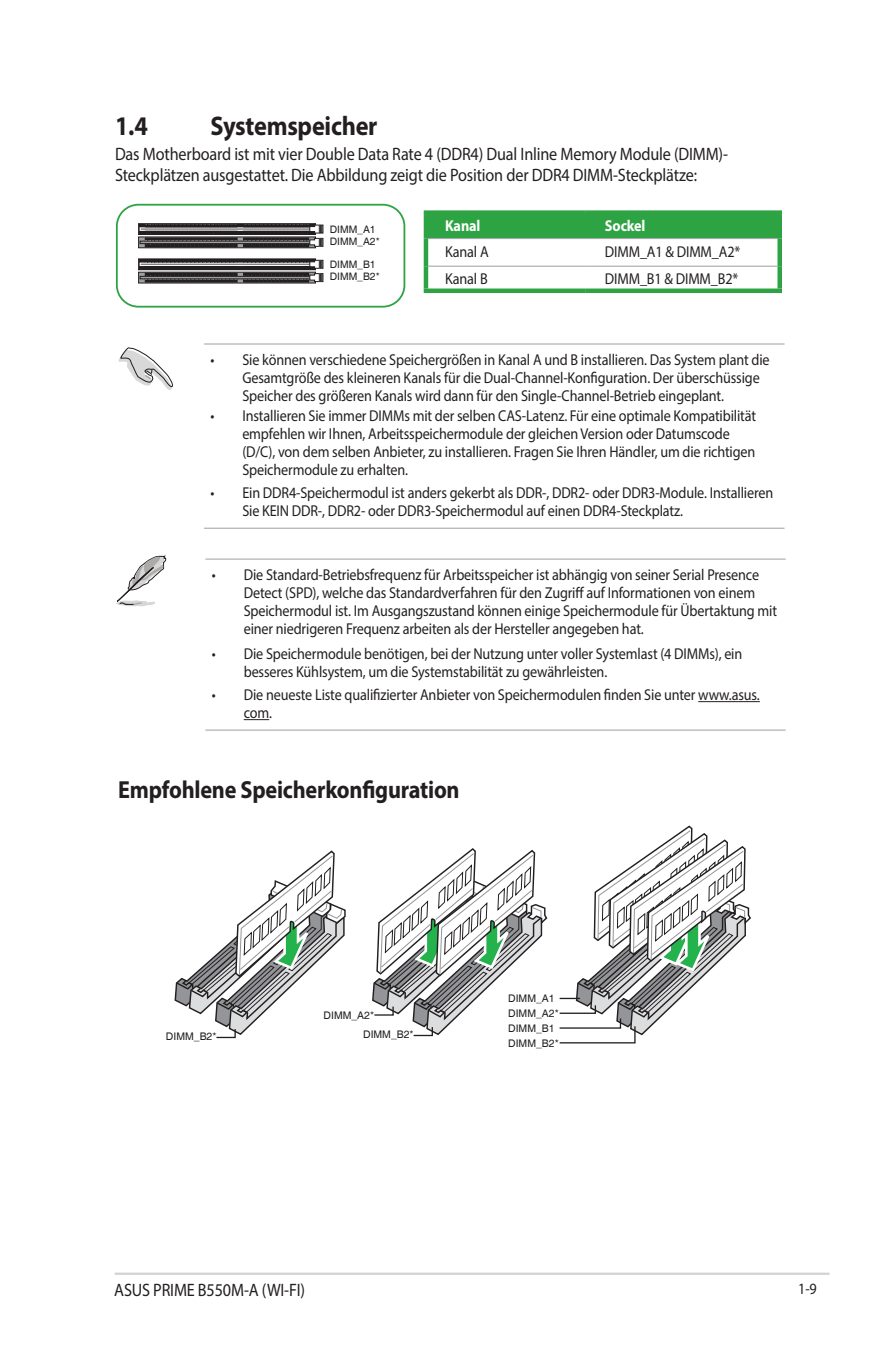
<style>
.page{position:relative;width:893px;height:1346px;background:#fff}
.page>*{position:absolute;margin:0;border:0;box-sizing:border-box;transform-origin:0 0}
.t1{font:700 27px "Myriad Pro";letter-spacing:-.01em;color:#231f20;scale:.9 1}
.t2{font:700 24.75px "Myriad Pro";letter-spacing:-.01em;color:#231f20;scale:.9 1}
.t3{font:18px/20.2px "Myriad Pro";letter-spacing:-.01em;color:#231f20;scale:.9 1}
.t4{font:15.75px/18px "Myriad Pro";letter-spacing:-.01em;color:#231f20;scale:.9 1}
.t5{font:700 15.75px "Myriad Pro";letter-spacing:-.01em;color:#fff;scale:.9 1}
.t6{font:10.58px/15.1px "Helvetica";color:#231f20}
.t7{font:10.35px/12.4px "Helvetica";color:#231f20}
</style>
<div class="page">
<hr style="left:115px;top:1272px;width:714px;height:3px;background:#d1d2d4">
<hr style="left:204px;top:343px;width:580px;height:2px;background:#a8a9ad">
<hr style="left:204px;top:528px;width:580px;height:1px;background:#a8a9ad">
<svg style="left:118px;top:347px;width:54px;height:43px"></svg>
<svg style="left:116px;top:555px;width:50px;height:52px"></svg>
<div style="left:428px;top:215px;width:349px;height:23px;background:#2da343"></div>
<div style="left:424px;top:210px;width:162px;height:5px;background:#2da343"></div>
<hr style="left:424px;top:215px;width:4px;height:23px;background:#2da343">
<div style="left:586px;top:210px;width:196px;height:5px;background:#2da343"></div>
<div style="left:777px;top:215px;width:5px;height:23px;background:#2da343"></div>
<hr style="left:424px;top:238px;width:4px;height:28px;background:#2da343">
<div style="left:777px;top:238px;width:5px;height:28px;background:#2da343"></div>
<hr style="left:424px;top:266px;width:4px;height:22px;background:#2da343">
<div style="left:777px;top:266px;width:5px;height:22px;background:#2da343"></div>
<div style="left:424px;top:288px;width:162px;height:5px;background:#2da343"></div>
<div style="left:586px;top:288px;width:196px;height:5px;background:#2da343"></div>
<hr style="left:428px;top:238px;width:158px;height:1px;background:#a8a9ad">
<hr style="left:586px;top:238px;width:191px;height:1px;background:#a8a9ad">
<hr style="left:428px;top:266px;width:158px;height:1px;background:#a8a9ad">
<hr style="left:586px;top:266px;width:191px;height:1px;background:#a8a9ad">
<hr style="left:205px;top:558px;width:581px;height:2px;background:#a8a9ad">
<hr style="left:698px;top:701px;width:62px;height:1px;background:#231f20">
<hr style="left:205px;top:729px;width:581px;height:2px;background:#a8a9ad">
<svg style="left:244px;top:719px;width:25px;height:1px"></svg>
<svg style="left:372px;top:848px;width:176px;height:189px"></svg>
<svg style="left:559px;top:825px;width:192px;height:219px"></svg>
<svg style="left:174px;top:850px;width:172px;height:189px"></svg>
<div style="left:116px;top:204px;width:289px;height:104px;border:2px solid #2da343;border-radius:22px"></div>
<svg style="left:140px;top:239px;width:103px;height:7px"></svg>
<div style="left:138px;top:237px;width:178px;height:11px;border:1px solid #231f20"></div>
<div style="left:140px;top:241px;width:175px;height:3px;border:1px solid #231f20"></div>
<svg style="left:140px;top:225px;width:103px;height:8px"></svg>
<div style="left:138px;top:223px;width:178px;height:12px;border:1px solid #231f20"></div>
<svg style="left:145px;top:225px;width:92px;height:22px"></svg>
<svg style="left:243px;top:225px;width:80px;height:22px"></svg>
<svg style="left:140px;top:274px;width:103px;height:7px"></svg>
<div style="left:138px;top:272px;width:178px;height:11px;border:1px solid #231f20"></div>
<div style="left:140px;top:276px;width:175px;height:3px;border:1px solid #231f20"></div>
<svg style="left:140px;top:261px;width:103px;height:7px"></svg>
<div style="left:138px;top:259px;width:178px;height:11px;border:1px solid #231f20"></div>
<div style="left:140px;top:263px;width:175px;height:3px;border:1px solid #fff"></div>
<svg style="left:145px;top:260px;width:92px;height:22px"></svg>
<svg style="left:243px;top:260px;width:80px;height:22px"></svg>
<h1 class="t1" style="left:115px;top:108px;width:38px">1.4</h1>
<h1 class="t1" style="left:211px;top:108px;width:187px">Systemspeicher</h1>
<p class="t3" style="left:115px;top:144px;width:683px">Das Motherboard ist mit vier Double Data Rate 4 (DDR4) Dual Inline Memory Module (DIMM)-<br>Steckplätzen ausgestattet. Die Abbildung zeigt die Position der DDR4 DIMM-Steckplätze:</p>
<p class="t7" style="left:330px;top:223px;width:51px">DIMM_A1<br>DIMM_A2*</p>
<p class="t7" style="left:330px;top:258px;width:51px">DIMM_B1<br>DIMM_B2*</p>
<p class="t5" style="left:445px;top:215px;width:41px">Kanal</p>
<p class="t5" style="left:605px;top:215px;width:47px">Sockel</p>
<p class="t4" style="left:445px;top:242px;width:50px">Kanal A</p>
<p class="t4" style="left:605px;top:242px;width:152px">DIMM_A1 &amp; DIMM_A2*</p>
<p class="t4" style="left:445px;top:270px;width:49px">Kanal B</p>
<p class="t4" style="left:605px;top:270px;width:150px">DIMM_B1 &amp; DIMM_B2*</p>
<p class="t4" style="left:242px;top:350px;width:587px;text-indent:-32px">• Sie können verschiedene Speichergrößen in Kanal A und B installieren. Das System plant die<br>Gesamtgröße des kleineren Kanals für die Dual-Channel-Konfiguration. Der überschüssige<br>Speicher des größeren Kanals wird dann für den Single-Channel-Betrieb eingeplant.</p>
<p class="t4" style="left:242px;top:407px;width:572px;text-indent:-32px">• Installieren Sie immer DIMMs mit der selben CAS-Latenz. Für eine optimale Kompatibilität empfehlen wir Ihnen, Arbeitsspeichermodule der gleichen Version oder Datumscode (D/C), von dem selben Anbieter, zu installieren. Fragen Sie Ihren Händler, um die richtigen Speichermodule zu erhalten.</p>
<p class="t4" style="left:242px;top:484px;width:591px;text-indent:-32px">• Ein DDR4-Speichermodul ist anders gekerbt als DDR-, DDR2- oder DDR3-Module. Installieren<br>Sie KEIN DDR-, DDR2- oder DDR3-Speichermodul auf einen DDR4-Steckplatz.</p>
<p class="t4" style="left:244px;top:565px;width:594px;text-indent:-32px">• Die Standard-Betriebsfrequenz für Arbeitsspeicher ist abhängig von seiner Serial Presence Detect (SPD), welche das Standardverfahren für den Zugriff auf Informationen von einem Speichermodul ist. Im Ausgangszustand können einige Speichermodule für Übertaktung mit einer niedrigeren Frequenz arbeiten als der Hersteller angegeben hat.</p>
<p class="t4" style="left:244px;top:645px;width:555px;text-indent:-32px">• Die Speichermodule benötigen, bei der Nutzung unter voller Systemlast (4 DIMMs), ein besseres Kühlsystem, um die Systemstabilität zu gewährleisten.</p>
<p class="t4" style="left:244px;top:685px;width:575px;text-indent:-32px">• Die neueste Liste qualifizierter Anbieter von Speichermodulen finden Sie unter www.asus. com.</p>
<h2 class="t2" style="left:118px;top:773px;width:381px">Empfohlene Speicherkonfiguration</h2>
<p class="t6" style="left:508px;top:991px;width:48px">DIMM_A1</p>
<p class="t6" style="left:166px;top:1029px;width:52px">DIMM_B2*</p>
<p class="t6" style="left:363px;top:1006px;width:52px;line-height:19.1px;text-indent:-40px">DIMM_A2*<br>DIMM_B2*</p>
<p class="t6" style="left:508px;top:1006px;width:52px">DIMM_A2*<br>DIMM_B1<br>DIMM_B2*</p>
<p class="t3" style="left:114px;top:1279px;width:214px">ASUS PRIME B550M-A (WI-FI)</p>
<p class="t4" style="left:798px;top:1279px;width:22px">1-9</p>
</div>
